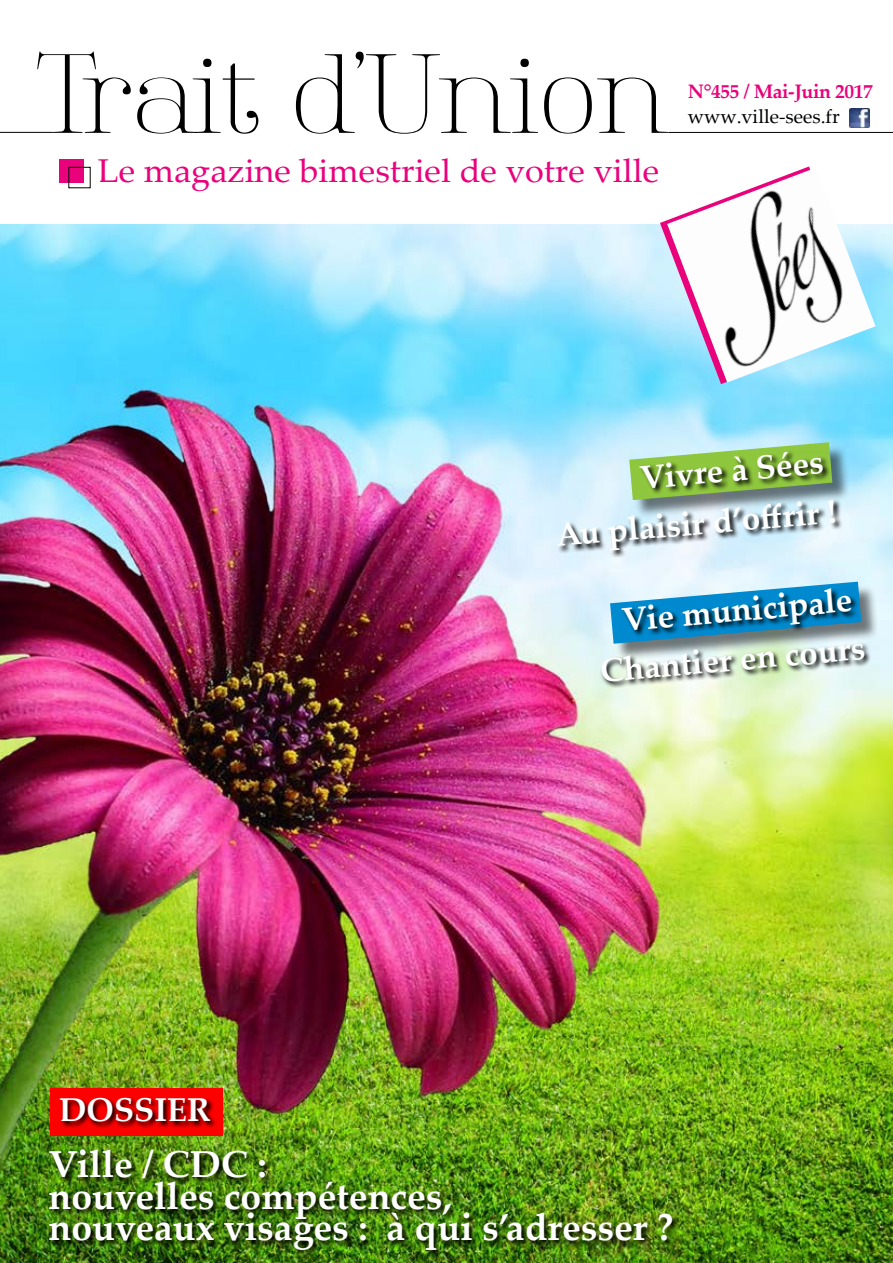
<style>
.page{position:relative;width:893px;height:1263px;background:#fff}
.page>*{position:absolute;margin:0;border:0;box-sizing:border-box;transform-origin:0 0}
.t1{font:108px "Tartlers End";color:#000}
.t2{font:700 37.5px/31.5px "Palatino Linotype";color:#fff}
.t3{font:700 33px/49.8px "Palatino Linotype";color:#fff;text-align:right}
.t4{font:33px "Palatino Linotype";color:#e9027b;scale:1.04 1}
.t5{font:700 19.5px "Palatino Linotype";letter-spacing:-.02em;color:#e9027b}
.t6{font:19.5px "Palatino Linotype";color:#000}
</style>
<div class="page">
<img style="left:0;top:224px;width:893px;height:1039px">
<div style="left:60px;top:159px;width:24px;height:23px;background:#e9027b"></div>
<hr style="left:669px;top:132px;width:224px;height:1px;background:#000">
<img style="left:849px;top:108px;width:21px;height:20px">
<hr style="left:0;top:132px;width:52px;height:1px;background:#000">
<svg style="left:660px;top:166px;width:210px;height:218px"></svg>
<img style="left:667px;top:168px;width:208px;height:214px">
<div style="left:51px;top:1089px;width:172px;height:47px;background:#f00"></div>
<img style="left:48px;top:1149px;width:632px;height:108px">
<div style="left:632px;top:445px;width:219px;height:73px;background:#000;opacity:.52"></div>
<svg style="left:629px;top:442px;width:203px;height:8px;background:#bee6d4"></svg>
<svg style="left:556px;top:450px;width:286px;height:108px;background:#a7c2ad"></svg>
<div style="left:613px;top:584px;width:267px;height:78px;background:#000;opacity:.52"></div>
<svg style="left:610px;top:582px;width:251px;height:60px;background:#98c4d9"></svg>
<svg style="left:600px;top:642px;width:271px;height:47px;background:#b8c7ba"></svg>
<svg style="left:620px;top:588px;width:238px;height:50px;background:#257eab"></svg>
<svg style="left:60px;top:1097px;width:156px;height:31px"></svg>
<h1 class="t1" style="left:37px;top:28px;width:634px">Trait d’Union</h1>
<p class="t4" style="left:98px;top:147px;width:541px">Le magazine bimestriel de votre ville</p>
<p class="t5" style="left:688px;top:77px;width:187px">N°455 / Mai-Juin 2017</p>
<p class="t6" style="left:688px;top:102px;width:153px">www.ville-sees.fr</p>
<p class="t3" style="left:549px;top:460px;width:283px;rotate:-5deg">Vivre à Sées<br>Au plaisir d’off rir !</p>
<p class="t3" style="left:620px;top:594px;width:233px;rotate:-5deg">Vie municipale</p>
<p class="t3" style="left:59px;top:1084px;width:153px">DOSSIER</p>
<p class="t3" style="left:598px;top:645px;width:267px;rotate:-5deg">Chantier en cours</p>
<p class="t2" style="left:49px;top:1147px;width:626px">Ville / CDC :<br>nouvelles compétences,<br>nouveaux visages : à qui s’adresser ?</p>
</div>
